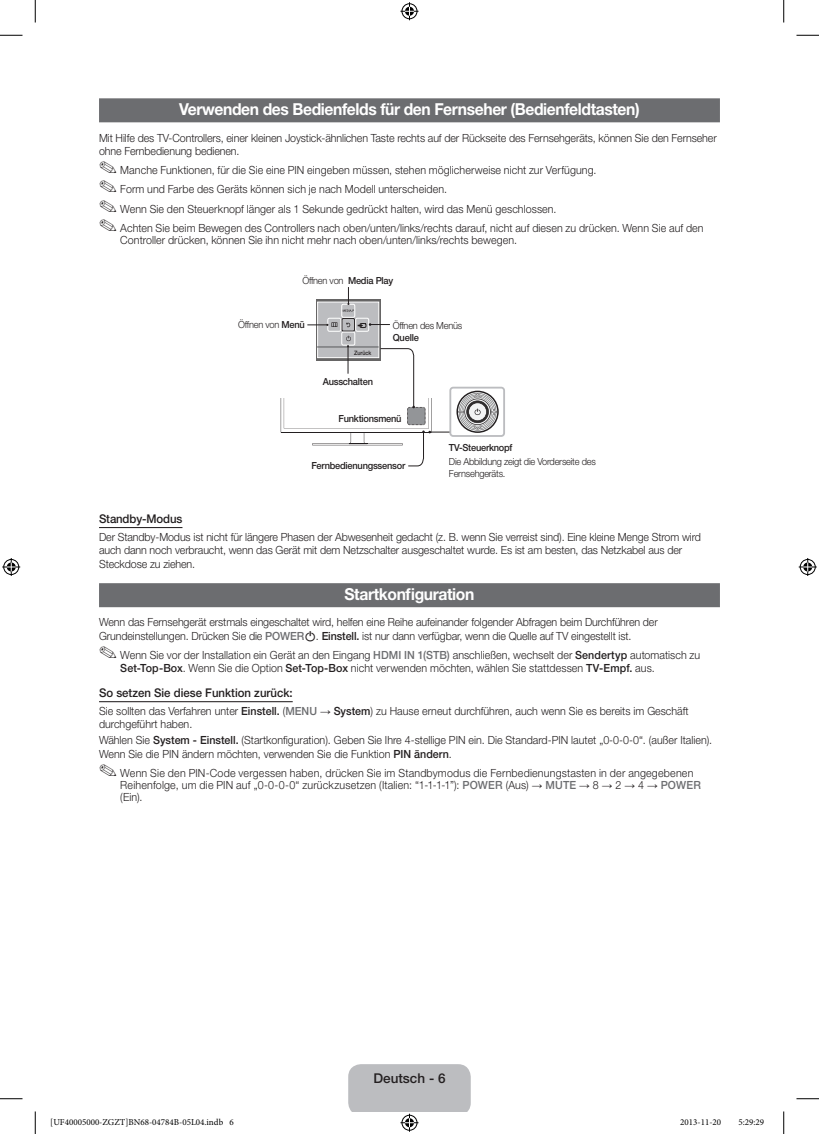
<style>
.page{position:relative;width:819px;height:1134px;background:#fff}
.page>*{position:absolute;margin:0;border:0;box-sizing:border-box;transform-origin:0 0}
.t1{font:700 16.5px "Helvetica Neue LT Pro";letter-spacing:-.025em;color:#fff;scale:.95 1}
.t2{font:500 13.5px "Helvetica Neue LT Pro";color:#231f20}
.t3{font:500 12px "Helvetica Neue LT Pro";color:#231f20;scale:.95 1}
.t4{font:300 11.25px/13.5px "Helvetica Neue LT Pro";color:#231f20;scale:.95 1}
.t5{font:300 9.75px/12px "Helvetica Neue LT Pro";letter-spacing:-.025em;color:#231f20;scale:.95 1}
.t6{font:500 9.75px "Helvetica Neue LT Pro";letter-spacing:-.025em;color:#231f20;scale:.95 1}
.t7{font:9px "Minion Pro";color:#000}
.t8{font:500 6px "Helvetica Neue LT Pro";letter-spacing:-.01em;color:#231f20;scale:.9 1}
.s1{font-weight:500}
.s2{font-weight:500;color:#6c6d70}
.s3{font-family:"Arial";font-weight:400}
</style>
<div class="page">
<div style="left:99px;top:98px;width:621px;height:24px;background:#6c6d70"></div>
<hr style="left:99px;top:527px;width:83px;height:1px;background:#231f20">
<div style="left:99px;top:583px;width:621px;height:24px;background:#6c6d70"></div>
<hr style="left:99px;top:701px;width:194px;height:1px;background:#231f20">
<svg style="left:316px;top:299px;width:64px;height:37px"></svg>
<div style="left:317px;top:302px;width:62px;height:56px;background:#bcbdc0;border:1px solid #fff"></div>
<div style="left:341px;top:318px;width:14px;height:13px;border:1px solid #231f20;border-radius:2px"></div>
<div style="left:341px;top:332px;width:14px;height:13px;border:1px solid #fff;border-radius:2px"></div>
<div style="left:341px;top:304px;width:14px;height:13px;border:1px solid #fff;border-radius:2px"></div>
<div style="left:355px;top:318px;width:14px;height:13px;border:1px solid #fff;border-radius:2px"></div>
<div style="left:327px;top:318px;width:14px;height:13px;border:1px solid #fff;border-radius:2px"></div>
<svg style="left:346px;top:322px;width:4px;height:5px"></svg>
<svg style="left:343px;top:287px;width:11px;height:25px"></svg>
<svg style="left:307px;top:322px;width:30px;height:5px"></svg>
<svg style="left:358px;top:323px;width:32px;height:5px"></svg>
<svg style="left:456px;top:391px;width:43px;height:42px"></svg>
<div style="left:449px;top:387px;width:56px;height:50px;border:2px solid #bcbdc0;border-radius:3px"></div>
<svg style="left:281px;top:336px;width:169px;height:130px"></svg>
<svg style="left:0;top:35px;width:22px;height:1px"></svg>
<svg style="left:796px;top:35px;width:23px;height:1px"></svg>
<svg style="left:0;top:1098px;width:22px;height:1px"></svg>
<svg style="left:796px;top:1098px;width:23px;height:1px"></svg>
<svg style="left:35px;top:0;width:1px;height:22px"></svg>
<svg style="left:35px;top:1111px;width:1px;height:23px"></svg>
<svg style="left:783px;top:0;width:1px;height:22px"></svg>
<svg style="left:783px;top:1111px;width:1px;height:23px"></svg>
<svg style="left:400px;top:2px;width:18px;height:18px"></svg>
<svg style="left:348px;top:1064px;width:123px;height:67px"></svg>
<svg style="left:2px;top:558px;width:18px;height:18px"></svg>
<svg style="left:799px;top:558px;width:18px;height:18px"></svg>
<h1 class="t1" style="left:179px;top:99px;width:486px">Verwenden des Bedienfelds für den Fernseher (Bedienfeldtasten)</h1>
<p class="t4" style="left:99px;top:131px;width:652px">Mit Hilfe des TV-Controllers, einer kleinen Joystick-ähnlichen Taste rechts auf der Rückseite des Fernsehgeräts, können Sie den Fernseher ohne Fernbedienung bedienen.</p>
<p class="t4" style="left:99px;top:160px;width:638px;line-height:19.2px">✎ Manche Funktionen, für die Sie eine PIN eingeben müssen, stehen möglicherweise nicht zur Verfügung.<br>✎ Form und Farbe des Geräts können sich je nach Modell unterscheiden.<br>✎ Wenn Sie den Steuerknopf länger als 1 Sekunde gedrückt halten, wird das Menü geschlossen.<br>✎ Achten Sie beim Bewegen des Controllers nach oben/unten/links/rechts darauf, nicht auf diesen zu drücken. Wenn Sie auf den</p>
<p class="t4" style="left:120px;top:233px;width:419px">Controller drücken, können Sie ihn nicht mehr nach oben/unten/links/rechts bewegen.</p>
<p class="t5" style="left:302px;top:274px;width:97px">Öffnen von <span class="s1">Media Play</span></p>
<p class="t5" style="left:393px;top:319px;width:75px">Öffnen des Menüs</p>
<p class="t6" style="left:393px;top:331px;width:29px">Quelle</p>
<p class="t6" style="left:323px;top:376px;width:54px">Ausschalten</p>
<p class="t5" style="left:238px;top:318px;width:72px">Öffnen von <span class="s1">Menü</span></p>
<p class="t8" style="left:354px;top:350px;width:21px">Zurück</p>
<p class="t6" style="left:338px;top:412px;width:68px">Funktionsmenü</p>
<p class="t6" style="left:311px;top:460px;width:100px">Fernbedienungssensor</p>
<p class="t6" style="left:449px;top:442px;width:68px">TV-Steuerknopf</p>
<p class="t5" style="left:449px;top:455px;width:156px">Die Abbildung zeigt die Vorderseite des<br>Fernsehgeräts.</p>
<p class="t3" style="left:99px;top:511px;width:89px">Standby-Modus</p>
<p class="t4" style="left:99px;top:529px;width:635px">Der Standby-Modus ist nicht für längere Phasen der Abwesenheit gedacht (z. B. wenn Sie verreist sind). Eine kleine Menge Strom wird auch dann noch verbraucht, wenn das Gerät mit dem Netzschalter ausgeschaltet wurde. Es ist am besten, das Netzkabel aus der<br>Steckdose zu ziehen.</p>
<h1 class="t1" style="left:344px;top:584px;width:138px">Startkonfiguration</h1>
<p class="t4" style="left:99px;top:615px;width:590px">Wenn das Fernsehgerät erstmals eingeschaltet wird, helfen eine Reihe aufeinander folgender Abfragen beim Durchführen der<br>Grundeinstellungen. Drücken Sie die <span class="s2">POWER</span> . <span class="s1">Einstell.</span> ist nur dann verfügbar, wenn die Quelle auf TV eingestellt ist.</p>
<p class="t4" style="left:120px;top:648px;width:612px;line-height:12.8px;text-indent:-21px">✎ Wenn Sie vor der Installation ein Gerät an den Eingang <span class="s2">HDMI IN 1(STB)</span> anschließen, wechselt der <span class="s1">Sendertyp</span> automatisch zu<br><span class="s1">Set-Top-Box</span>. Wenn Sie die Option <span class="s1">Set-Top-Box</span> nicht verwenden möchten, wählen Sie stattdessen <span class="s1">TV-Empf.</span> aus.</p>
<p class="t3" style="left:99px;top:685px;width:205px">So setzen Sie diese Funktion zurück:</p>
<p class="t4" style="left:99px;top:703px;width:622px">Sie sollten das Verfahren unter <span class="s1">Einstell.</span> (<span class="s2">MENU</span> <span class="s3">→</span> <span class="s1">System</span>) zu Hause erneut durchführen, auch wenn Sie es bereits im Geschäft durchgeführt haben.</p>
<p class="t4" style="left:99px;top:732px;width:647px;line-height:14.4px">Wählen Sie <span class="s1">System - Einstell.</span> (Startkonfiguration). Geben Sie Ihre 4-stellige PIN ein. Die Standard-PIN lautet „0-0-0-0“. (außer Italien).<br>Wenn Sie die PIN ändern möchten, verwenden Sie die Funktion <span class="s1">PIN ändern</span>.</p>
<p class="t4" style="left:120px;top:766px;width:613px;line-height:12px;text-indent:-21px">✎ Wenn Sie den PIN-Code vergessen haben, drücken Sie im Standbymodus die Fernbedienungstasten in der angegebenen<br>Reihenfolge, um die PIN auf „0-0-0-0“ zurückzusetzen (Italien: “1-1-1-1”): <span class="s2">POWER</span> (Aus) <span class="s3">→</span> <span class="s2">MUTE</span> <span class="s3">→</span> 8 <span class="s3">→</span> 2 <span class="s3">→</span> 4 <span class="s3">→</span> <span class="s2">POWER </span>(Ein).</p>
<p class="t2" style="left:373px;top:1069px;width:74px">Deutsch - 6</p>
<p class="t7" style="left:50px;top:1116px;width:185px">[UF40005000-ZGZT]BN68-04784B-05L04.indb 6</p>
<p class="t7" style="left:680px;top:1116px;width:42px">2013-11-20</p>
<p class="t7" style="left:738px;top:1116px;width:27px">5:29:29</p>
</div>
